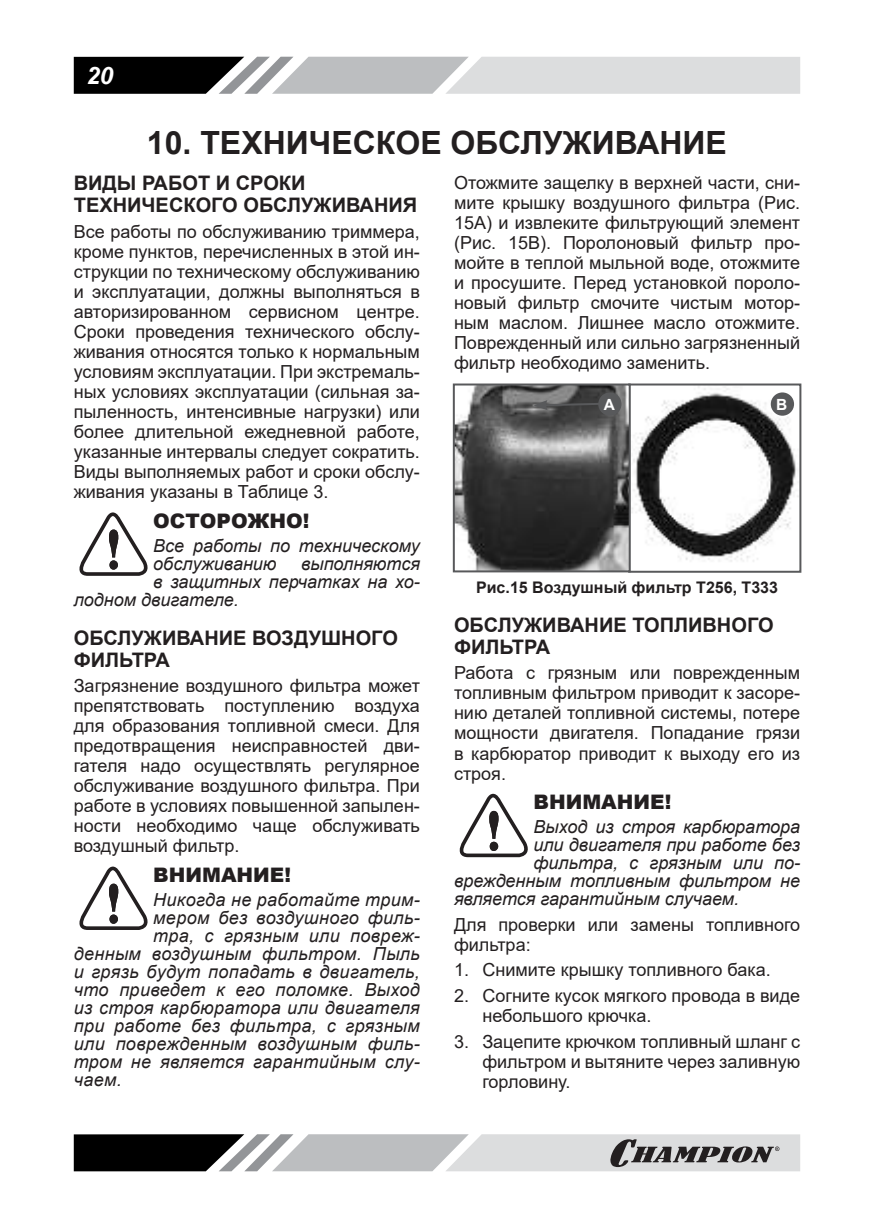
<style>
.page{position:relative;width:874px;height:1225px;background:#fff}
.page>*{position:absolute;margin:0;border:0;box-sizing:border-box;transform-origin:0 0}
.t1{font:700 32px "Arial";color:#231f20}
.t2{font:italic 700 24px "Arial";color:#fff}
.t3{font:700 20px/22px "Arial";color:#231f20}
.t4{font:900 20px "Arial";color:#231f20}
.t5{font:18px/20px "Arial";color:#231f20;text-align:justify}
.t6{font:italic 18px/18px "Arial";letter-spacing:.01em;color:#231f20}
.t7{font:700 16px "Arial";color:#231f20}
.t8{font:700 15.4px "Arial";color:#fff}
</style>
<div class="page">
<svg style="left:74px;top:57px;width:725px;height:37px;background:#a7a8a9"></svg>
<svg style="left:74px;top:1134px;width:725px;height:37px;background:#9c9c9d"></svg>
<svg style="left:79px;top:512px;width:69px;height:64px"></svg>
<svg style="left:79px;top:866px;width:69px;height:64px"></svg>
<img style="left:455px;top:386px;width:343px;height:183px">
<div style="left:628px;top:383px;width:173px;height:190px;border:2px solid #58595b"></div>
<div style="left:452px;top:383px;width:178px;height:189px;border:2px solid #58595b"></div>
<div style="left:598px;top:392px;width:23px;height:24px;background:#58595b;border-radius:50%"></div>
<div style="left:770px;top:392px;width:23px;height:24px;background:#58595b;border-radius:50%"></div>
<svg style="left:533px;top:400px;width:67px;height:10px"></svg>
<svg style="left:459px;top:794px;width:69px;height:63px"></svg>
<h2 class="t2" style="left:87px;top:67px;width:28px">20</h2>
<h1 class="t1" style="left:147px;top:120px;width:581px">10. ТЕХНИЧЕСКОЕ ОБСЛУЖИВАНИЕ</h1>
<p class="t3" style="left:74px;top:173px;width:345px">ВИДЫ РАБОТ И СРОКИ<br>ТЕХНИЧЕСКОГО ОБСЛУЖИВАНИЯ</p>
<p class="t5" style="left:74px;top:222px;width:347px">Все работы по обслуживанию триммера, кроме пунктов, перечисленных в этой ин&shy;струкции по техническому обслуживанию и эксплуатации, должны выполняться в авторизированном сервисном центре.<br>Сроки проведения технического обслу&shy;живания относятся только к нормальным условиям эксплуатации. При экстремаль&shy;ных условиях эксплуатации (сильная за&shy;пыленность, интенсивные нагрузки) или более длительной ежедневной работе, указанные интервалы следует сократить.<br>Виды выполняемых работ и сроки обслу&shy;живания указаны в Таблице 3.</p>
<p class="t4" style="left:153px;top:506px;width:158px">ОСТОРОЖНО!</p>
<p class="t6" style="left:153px;top:536px;width:268px">Все работы по техническому обслуживанию</p>
<p class="t5" style="left:454px;top:172px;width:347px">Отожмите защелку в верхней части, сни&shy;мите крышку воздушного фильтра (Рис.<br>15А) и извлеките фильтрующий элемент (Рис. 15В). Поролоновый фильтр про&shy;мойте в теплой мыльной воде, отожмите и просушите. Перед установкой пороло&shy;новый фильтр смочите чистым мотор&shy;ным маслом. Лишнее масло отожмите.<br>Поврежденный или сильно загрязненный фильтр необходимо заменить.</p>
<p class="t8" style="left:603px;top:393px;width:13px">А</p>
<p class="t8" style="left:775px;top:393px;width:13px">В</p>
<p class="t6" style="left:301px;top:554px;width:120px">выполняются</p>
<p class="t6" style="left:153px;top:572px;width:268px">в защитных перчатках на хо-</p>
<p class="t6" style="left:74px;top:590px;width:166px">лодном двигателе.</p>
<p class="t3" style="left:74px;top:627px;width:325px">ОБСЛУЖИВАНИЕ ВОЗДУШНОГО<br>ФИЛЬТРА</p>
<p class="t5" style="left:74px;top:676px;width:347px">Загрязнение воздушного фильтра может препятствовать поступлению воздуха для образования топливной смеси. Для предотвращения неисправностей дви&shy;гателя надо осуществлять регулярное обслуживание воздушного фильтра. При работе в условиях повышенной запылен&shy;ности необходимо чаще обслуживать воздушный фильтр.</p>
<p class="t4" style="left:153px;top:860px;width:139px">ВНИМАНИЕ!</p>
<p class="t6" style="left:153px;top:890px;width:268px">Никогда не работайте трим-</p>
<p class="t6" style="left:153px;top:908px;width:268px">мером без воздушного филь-</p>
<p class="t6" style="left:153px;top:926px;width:268px">тра, с грязным или повреж-</p>
<p class="t6" style="left:74px;top:944px;width:347px">денным воздушным фильтром. Пыль</p>
<p class="t6" style="left:74px;top:962px;width:347px">и грязь будут попадать в двигатель,</p>
<p class="t6" style="left:74px;top:980px;width:347px">что приведет к его поломке. Выход</p>
<p class="t6" style="left:74px;top:998px;width:347px">из строя карбюратора или двигателя</p>
<p class="t6" style="left:74px;top:1016px;width:347px">при работе без фильтра, с грязным</p>
<p class="t6" style="left:74px;top:1034px;width:347px">или поврежденным воздушным филь-</p>
<p class="t6" style="left:74px;top:1052px;width:347px">тром не является гарантийным слу-</p>
<p class="t6" style="left:74px;top:1070px;width:49px">чаем.</p>
<p class="t7" style="left:476px;top:576px;width:303px">Рис.15 Воздушный фильтр T256, T333</p>
<p class="t3" style="left:454px;top:614px;width:321px">ОБСЛУЖИВАНИЕ ТОПЛИВНОГО<br>ФИЛЬТРА</p>
<p class="t5" style="left:454px;top:663px;width:347px">Работа с грязным или поврежденным топливным фильтром приводит к засоре&shy;нию деталей топливной системы, потере мощности двигателя. Попадание грязи в карбюратор приводит к выходу его из строя.</p>
<p class="t4" style="left:533px;top:787px;width:139px">ВНИМАНИЕ!</p>
<p class="t6" style="left:533px;top:818px;width:268px">Выход из строя карбюратора</p>
<p class="t6" style="left:533px;top:836px;width:268px">или двигателя при работе без</p>
<p class="t6" style="left:533px;top:854px;width:268px">фильтра, с грязным или по-</p>
<p class="t6" style="left:454px;top:872px;width:347px">врежденным топливным фильтром не</p>
<p class="t6" style="left:454px;top:890px;width:286px">является гарантийным случаем.</p>
<p class="t5" style="left:454px;top:914px;width:347px">Для проверки или замены топливного фильтра:</p>
<p class="t5" style="left:454px;top:959px;width:318px">1. Снимите крышку топливного бака.</p>
<p class="t5" style="left:482px;top:985px;width:319px;text-indent:-28px">2. Согните кусок мягкого провода в виде небольшого крючка.</p>
<p class="t5" style="left:482px;top:1031px;width:319px;text-indent:-28px">3. Зацепите крючком топливный шланг с фильтром и вытяните через заливную горловину.</p>
</div>
